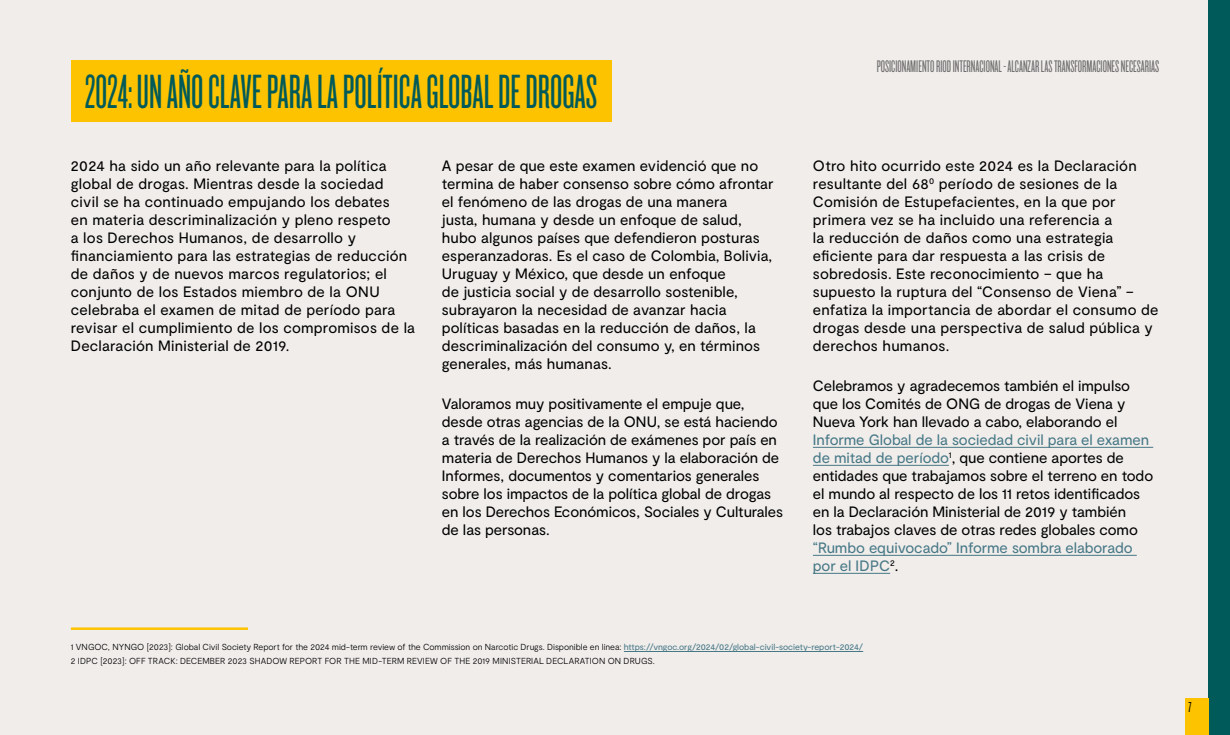
<style>
.page{position:relative;width:1230px;height:735px;background:#f0edeb}
.page>*{position:absolute;margin:0;border:0;box-sizing:border-box;transform-origin:0 0}
.t1{font:50px "Knockout HTF26 Junior Flyweight";color:#005a59}
.t2{font:17.5px "Knockout HTF26 Junior Flyweight";color:#706f6f}
.t3{font:15px/18px "Moderat";letter-spacing:.005em;color:#000}
.t4{font:15px/18px "Moderat";letter-spacing:-.005em;color:#467886}
.t5{font:15px "Knockout HTF26 Junior Flyweight";color:#000}
.t6{font:300 8.75px/14.1px "Moderat";color:#000}
.s1{color:#467886}
.s2{color:#000}
.s3{font-weight:400;color:#467886}
</style>
<div class="page">
<div style="left:1208px;top:0;width:22px;height:735px;background:#005a59"></div>
<div style="left:1185px;top:698px;width:23px;height:37px;background:#fdc300"></div>
<div style="left:71px;top:60px;width:541px;height:62px;background:#fdc300"></div>
<hr style="left:71px;top:627px;width:177px;height:3px;background:#fdc300">
<hr style="left:624px;top:651px;width:239px;height:1px;background:#467886">
<hr style="left:813px;top:447px;width:340px;height:1px;background:#467886">
<hr style="left:813px;top:465px;width:136px;height:1px;background:#467886">
<hr style="left:813px;top:555px;width:324px;height:1px;background:#467886">
<hr style="left:813px;top:573px;width:77px;height:1px;background:#467886">
<h1 class="t1" style="left:85px;top:67px;width:514px">2024: UN AÑO CLAVE PARA LA POLÍTICA GLOBAL DE DROGAS</h1>
<p class="t3" style="left:71px;top:157px;width:346px">2024 ha sido un año relevante para la política global de drogas. Mientras desde la sociedad civil se ha continuado empujando los debates<br>en materia descriminalización y pleno respeto<br>a los Derechos Humanos, de desarrollo y financiamiento para las estrategias de reducción de daños y de nuevos marcos regulatorios; el conjunto de los Estados miembro de la ONU celebraba el examen de mitad de período para revisar el cumplimiento de los compromisos de la Declaración Ministerial de 2019.</p>
<p class="t3" style="left:442px;top:157px;width:333px">A pesar de que este examen evidenció que no termina de haber consenso sobre cómo afrontar el fenómeno de las drogas de una manera<br>justa, humana y desde un enfoque de salud, hubo algunos países que defendieron posturas esperanzadoras. Es el caso de Colombia, Bolivia, Uruguay y México, que desde un enfoque<br>de justicia social y de desarrollo sostenible, subrayaron la necesidad de avanzar hacia políticas basadas en la reducción de daños, la descriminalización del consumo y, en términos generales, más humanas.</p>
<p class="t3" style="left:442px;top:395px;width:343px">Valoramos muy positivamente el empuje que, desde otras agencias de la ONU, se está haciendo a través de la realización de exámenes por país en materia de Derechos Humanos y la elaboración de Informes, documentos y comentarios generales sobre los impactos de la política global de drogas en los Derechos Económicos, Sociales y Culturales de las personas.</p>
<p class="t2" style="left:877px;top:58px;width:284px">POSICIONAMIENTO RIOD INTERNACIONAL - ALCANZAR LAS TRANSFORMACIONES NECESARIAS</p>
<p class="t3" style="left:813px;top:157px;width:347px">Otro hito ocurrido este 2024 es la Declaración resultante del 68<sup>0</sup> período de sesiones de la Comisión de Estupefacientes, en la que por primera vez se ha incluido una referencia a<br>la reducción de daños como una estrategia eficiente para dar respuesta a las crisis de sobredosis. Este reconocimiento – que ha supuesto la ruptura del “Consenso de Viena” – enfatiza la importancia de abordar el consumo de drogas desde una perspectiva de salud pública y derechos humanos.</p>
<p class="t3" style="left:813px;top:377px;width:319px">Celebramos y agradecemos también el impulso que los Comités de ONG de drogas de Viena y<br>Nueva York han llevado a cabo, elaborando el</p>
<p class="t3" style="left:813px;top:431px;width:342px"><span class="s1">Informe Global de la sociedad civil para el examen de mitad de período</span><sup>1</sup>, que contiene aportes de entidades que trabajamos sobre el terreno en todo el mundo al respecto de los 11 retos identificados en la Declaración Ministerial de 2019 y también<br>los trabajos claves de otras redes globales como</p>
<p class="t4" style="left:813px;top:539px;width:321px">“Rumbo equivocado” Informe sombra elaborado por el IDPC<sup>2</sup><span class="s2">.</span></p>
<p class="t6" style="left:71px;top:640px;width:794px">1 VNGOC, NYNGO [2023]: Global Civil Society Report for the 2024 mid-term review of the Commission on Narcotic Drugs. Disponible en línea: <span class="s3">https://vngoc.org/2024/02/global-civil-society-report-2024/<br></span>2 IDPC [2023]: OFF TRACK: DECEMBER 2023 SHADOW REPORT FOR THE MID-TERM REVIEW OF THE 2019 MINISTERIAL DECLARATION ON DRUGS.</p>
<p class="t5" style="left:1189px;top:699px;width:5px">7</p>
</div>
